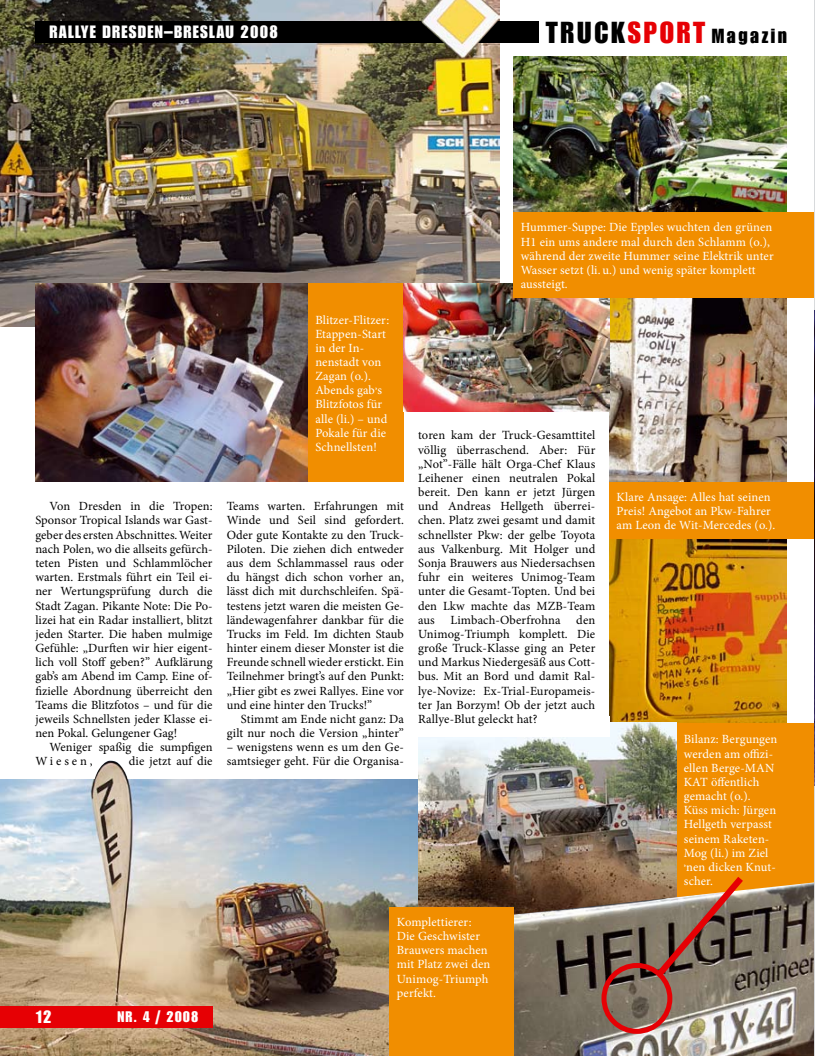
<style>
.page{position:relative;width:815px;height:1056px;background:#fff}
.page>*{position:absolute;margin:0;border:0;box-sizing:border-box;transform-origin:0 0}
.t1{font:20px "Impact LT Std";letter-spacing:.13em;color:#000}
.t2{font:17.5px "Impact LT Std";letter-spacing:.07em;color:#fff}
.t3{font:15px "Impact LT Std";letter-spacing:.07em;color:#fff}
.t4{font:12.5px/14.1px "Minion Pro";letter-spacing:.005em;color:#000;text-align:justify}
.t5{font:12.5px/14.1px "Minion Pro";letter-spacing:.01em;color:#fff}
.s1{font-size:29.75px}
.s2{font-size:29.75px;color:#e60004}
.s3{font-size:18.75px}
</style>
<div class="page">
<img style="left:0;top:0;width:500px;height:326px">
<img style="left:0;top:780px;width:418px;height:276px">
<div style="left:0;top:1006px;width:213px;height:22px;background:#e60004"></div>
<div style="left:35px;top:21px;width:504px;height:22px;background:#000"></div>
<img style="left:609px;top:539px;width:178px;height:184px">
<img style="left:609px;top:298px;width:178px;height:184px">
<div style="left:609px;top:482px;width:206px;height:57px;background:#f18e00"></div>
<div style="left:677px;top:723px;width:138px;height:173px;background:#f18e00"></div>
<img style="left:418px;top:723px;width:259px;height:184px">
<img style="left:35px;top:283px;width:273px;height:199px">
<img style="left:514px;top:882px;width:300px;height:174px">
<div style="left:308px;top:283px;width:96px;height:199px;background:#f18e00"></div>
<img style="left:514px;top:57px;width:273px;height:156px">
<div style="left:390px;top:992px;width:124px;height:64px;background:#f18e00"></div>
<div style="left:390px;top:907px;width:124px;height:99px;background:#f18e00"></div>
<img style="left:421px;top:0;width:79px;height:59px">
<img style="left:404px;top:283px;width:205px;height:128px">
<div style="left:514px;top:213px;width:301px;height:85px;background:#f18e00"></div>
<div style="left:601px;top:963px;width:71px;height:71px;border:5px solid #e60004;border-radius:50%"></div>
<svg style="left:650px;top:870px;width:99px;height:113px;background:#946d4f"></svg>
<img style="left:92px;top:760px;width:41px;height:89px">
<div style="left:411px;top:716px;width:198px;height:21px;background:#fff"></div>
<hr style="left:814px;top:0;width:1px;height:1056px;background:#d8dadc">
<img style="left:814px;top:343px;width:1px;height:442px">
<svg style="left:814px;top:310px;width:1px;height:33px"></svg>
<h2 class="t2" style="left:50px;top:22px;width:230px">RALLYE DRESDEN–BRESLAU 2008</h2>
<h1 class="t1" style="left:546px;top:24px;width:243px"><span class="s1">TRUCK</span><span class="s2">SPORT</span> Magazin</h1>
<p class="t4" style="left:35px;top:499px;width:179px;text-indent:14px">Von Dresden in die Tropen:<br>Sponsor Tropical Islands war Gast&shy;geber des ersten Abschnittes. Weiter nach Polen, wo die allseits gefürch&shy;teten Pisten und Schlammlöcher warten. Erstmals führt ein Teil ei&shy;ner Wertungsprüfung durch die Stadt Zagan. Pikante Note: Die Po&shy;lizei hat ein Radar installiert, blitzt jeden Starter. Die haben mulmige Gefühle: „Durften wir hier eigent&shy;lich voll Stoff geben?” Aufklärung gab’s am Abend im Camp. Eine of&shy;fizielle Abordnung überreicht den Teams die Blitzfotos – und für die jeweils Schnellsten jeder Klasse ei&shy;nen Pokal. Gelungener Gag!</p>
<p class="t4" style="left:35px;top:740px;width:179px;text-indent:14px">Weniger spaßig die sumpfigen<br>Wiesen,</p>
<p class="t4" style="left:129px;top:754px;width:85px">die jetzt auf die</p>
<h2 class="t2" style="left:35px;top:1007px;width:18px">12</h2>
<p class="t3" style="left:117px;top:1008px;width:82px">NR. 4 <span class="s3">/</span> 2008</p>
<p class="t5" style="left:315px;top:313px;width:75px">Blitzer-Flitzer:<br>Etappen-Start in der In&shy;nenstadt von<br>Zagan (o.).<br>Abends gab,s<br>Blitzfotos für alle (li.) – und<br>Pokale für die<br>Schnellsten!</p>
<p class="t4" style="left:227px;top:499px;width:179px">Teams warten. Erfahrungen mit Winde und Seil sind gefordert.<br>Oder gute Kontakte zu den Truck-Piloten. Die ziehen dich entweder aus dem Schlammassel raus oder du hängst dich schon vorher an, lässt dich mit durchschleifen. Spä&shy;testens jetzt waren die meisten Ge&shy;ländewagenfahrer dankbar für die Trucks im Feld. Im dichten Staub hinter einem dieser Monster ist die Freunde schnell wieder erstickt. Ein Teilnehmer bringt’s auf den Punkt: „Hier gibt es zwei Rallyes. Eine vor und eine hinter den Trucks!”</p>
<p class="t4" style="left:227px;top:712px;width:179px;text-align:right">Stimmt am Ende nicht ganz: Da gilt nur noch die Version „hinter”</p>
<p class="t4" style="left:227px;top:740px;width:179px">– wenigstens wenn es um den Ge&shy;samtsieger geht. Für die Organisa-</p>
<p class="t5" style="left:521px;top:220px;width:254px">Hummer-Suppe: Die Epples wuchten den grünen H1 ein ums andere mal durch den Schlamm (o.), während der zweite Hummer seine Elektrik unter Wasser setzt (li. u.) und wenig später komplett aussteigt.</p>
<p class="t4" style="left:418px;top:428px;width:179px">toren kam der Truck-Gesamttitel völlig überraschend. Aber: Für „Not”-Fälle hält Orga-Chef Klaus Leihener einen neutralen Pokal bereit. Den kann er jetzt Jürgen und Andreas Hellgeth überrei&shy;chen. Platz zwei gesamt und damit schnellster Pkw: der gelbe Toyota aus Valkenburg. Mit Holger und Sonja Brauwers aus Niedersachsen fuhr ein weiteres Unimog-Team unter die Gesamt-Topten. Und bei den Lkw machte das MZB-Team aus</p>
<p class="t4" style="left:418px;top:613px;width:179px;text-indent:158px">den Unimog-Triumph komplett. Die große Truck-Klasse ging an Peter und Markus Niedergesäß aus Cott&shy;bus. Mit an Bord und damit Ral&shy;lye-Novize: Ex-Trial-Europameis&shy;ter Jan Borzym! Ob der jetzt auch Rallye-Blut geleckt hat?</p>
<p class="t4" style="left:451px;top:613px;width:112px">Limbach-Oberfrohna</p>
<p class="t5" style="left:617px;top:490px;width:160px">Klare Ansage: Alles hat seinen<br>Preis! Angebot an Pkw-Fahrer am Leon de Wit-Mercedes (o.).</p>
<p class="t5" style="left:684px;top:732px;width:95px">Bilanz: Bergungen werden am offizi&shy;ellen Berge-MAN<br>KAT öffentlich gemacht (o.).<br>Küss mich: Jürgen<br>Hellgeth verpasst seinem Raketen-<br>Mog (li.) im Ziel ,nen dicken Knut&shy;scher.</p>
<p class="t5" style="left:397px;top:915px;width:95px">Komplettierer:<br>Die Geschwister<br>Brauwers machen mit Platz zwei den<br>Unimog-Triumph perfekt.</p>
</div>
